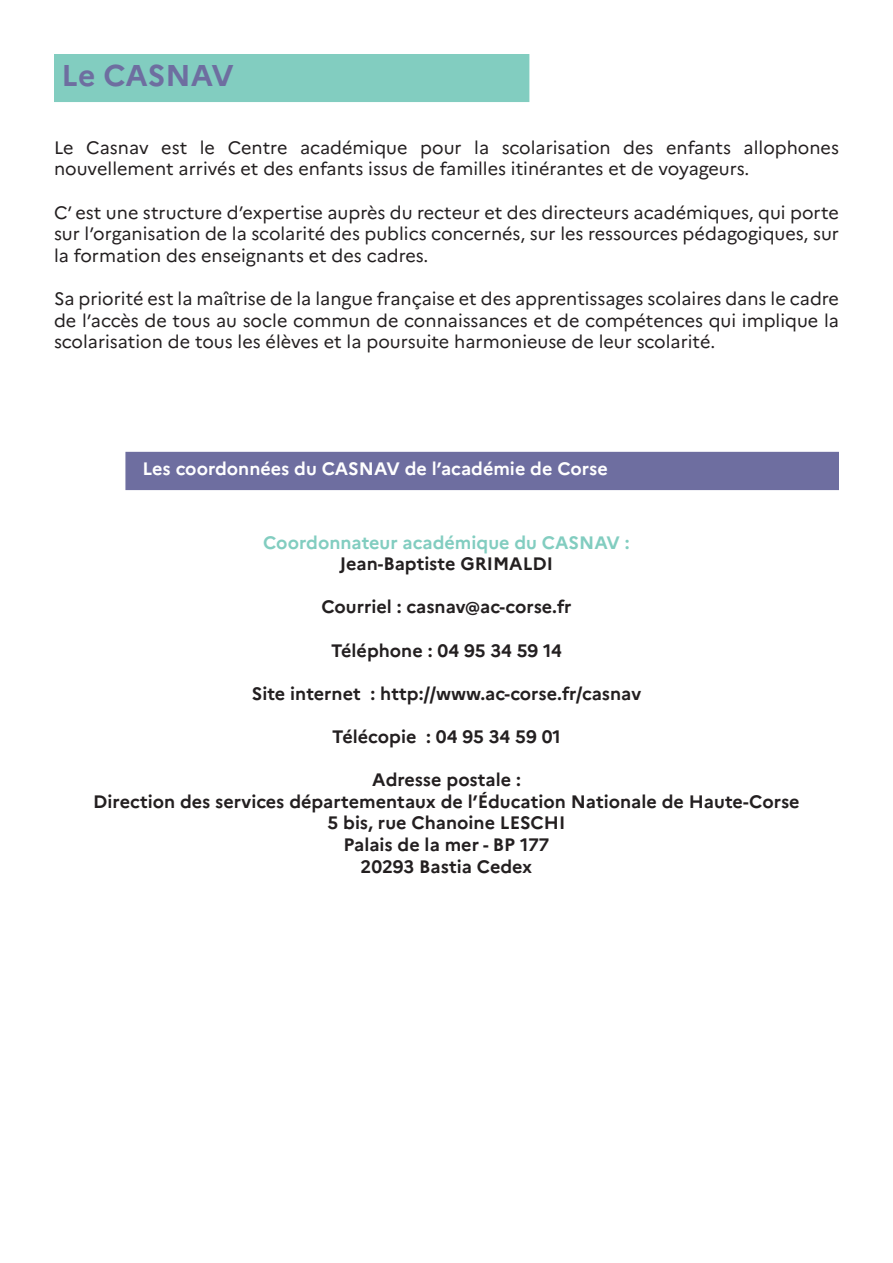
<style>
.page{position:relative;width:893px;height:1263px;background:#fff}
.page>*{position:absolute;margin:0;border:0;box-sizing:border-box;transform-origin:0 0}
.t1{font:700 30px "Marianne";color:#6e6ea0}
.t2{font:18px/21.6px "Marianne";color:#231f20;text-align:justify}
.t3{font:700 18px "Marianne";color:#231f20}
.t4{font:700 18px "Marianne";color:#fff}
.t5{font:700 18px "Marianne";color:#82cdc0}
</style>
<div class="page">
<div style="left:54px;top:54px;width:475px;height:48px;background:#82cdc0"></div>
<div style="left:125px;top:452px;width:714px;height:38px;background:#6e6ea0"></div>
<p class="t1" style="left:62px;top:57px;width:174px">Le CASNAV</p>
<p class="t2" style="left:54px;top:137px;width:786px">Le Casnav est le Centre académique pour la scolarisation des enfants allophones nouvellement arrivés et des enfants issus de familles itinérantes et de voyageurs.</p>
<p class="t2" style="left:54px;top:201px;width:786px">C’ est une structure d’expertise auprès du recteur et des directeurs académiques, qui porte sur l’organisation de la scolarité des publics concernés, sur les ressources pédagogiques, sur la formation des enseignants et des cadres.</p>
<p class="t2" style="left:54px;top:288px;width:786px">Sa priorité est la maîtrise de la langue française et des apprentissages scolaires dans le cadre de l’accès de tous au socle commun de connaissances et de compétences qui implique la scolarisation de tous les élèves et la poursuite harmonieuse de leur scolarité.</p>
<p class="t4" style="left:142px;top:457px;width:467px">Les coordonnées du CASNAV de l’académie de Corse</p>
<p class="t5" style="left:263px;top:531px;width:368px">Coordonnateur académique du CASNAV :</p>
<p class="t3" style="left:340px;top:553px;width:215px">Jean-Baptiste GRIMALDI</p>
<p class="t3" style="left:321px;top:596px;width:252px">Courriel : casnav@ac-corse.fr</p>
<p class="t3" style="left:331px;top:639px;width:232px">Téléphone : 04 95 34 59 14</p>
<p class="t3" style="left:252px;top:682px;width:391px">Site internet : http://www.ac-corse.fr/casnav</p>
<p class="t3" style="left:332px;top:726px;width:230px">Télécopie : 04 95 34 59 01</p>
<p class="t3" style="left:372px;top:769px;width:150px">Adresse postale :</p>
<p class="t3" style="left:93px;top:790px;width:708px">Direction des services départementaux de l’Éducation Nationale de Haute-Corse</p>
<p class="t3" style="left:328px;top:812px;width:239px">5 bis, rue Chanoine LESCHI</p>
<p class="t3" style="left:344px;top:834px;width:207px">Palais de la mer - BP 177</p>
<p class="t3" style="left:361px;top:855px;width:173px">20293 Bastia Cedex</p>
</div>
